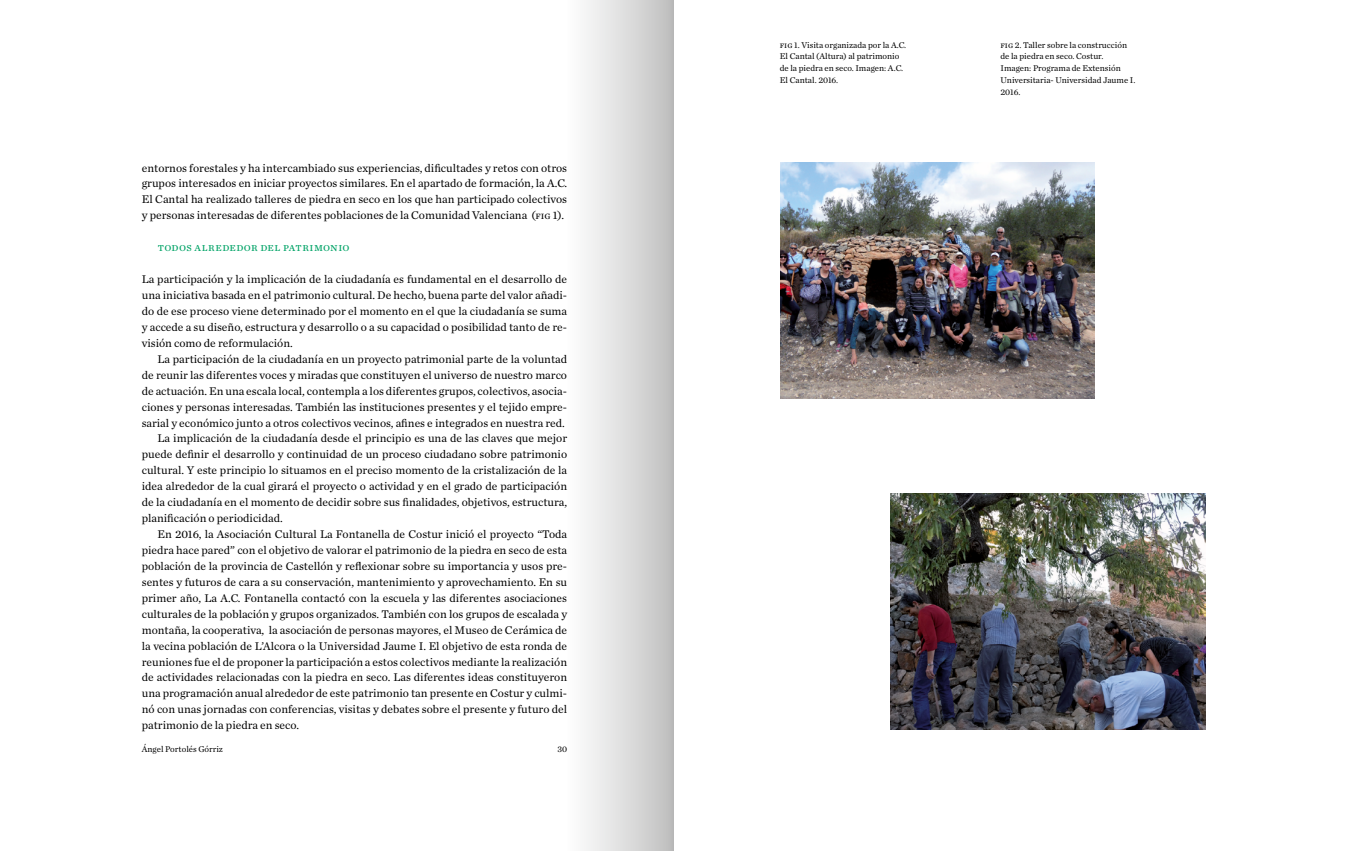
<style>
.page{position:relative;width:1347px;height:851px;background:#fff}
.page>*{position:absolute;margin:0;border:0;box-sizing:border-box;transform-origin:0 0}
.t1{font:11.62px/15.9px "Chronicle Text G1";color:#000;text-align:justify}
.t2{font:11.62px "Chronicle Text G1";letter-spacing:.035em;color:#00a366}
.t3{font:8.75px/11.9px "Chronicle Text G1";color:#000}
.s1{font-size:10.38px}
</style>
<div class="page">
<div style="left:546px;top:0;width:127px;height:850px;background:linear-gradient(to right,#fff,#c2c2c2)"></div>
<img style="left:780px;top:162px;width:314px;height:236px">
<img style="left:890px;top:493px;width:315px;height:236px">
<p class="t1" style="left:142px;top:159px;width:427px">entornos forestales y ha intercambiado sus experiencias, dificultades y retos con otros grupos interesados en iniciar proyectos similares. En el apartado de formación, la A.C.<br>El Cantal ha realizado talleres de piedra en seco en los que han participado colectivos y personas interesadas de diferentes poblaciones de la Comunidad Valenciana (<span class="s1">fig</span> 1).</p>
<p class="t2" style="left:158px;top:238px;width:193px">todos alrededor del patrimonio</p>
<p class="t1" style="left:142px;top:270px;width:427px">La participación y la implicación de la ciudadanía es fundamental en el desarrollo de una iniciativa basada en el patrimonio cultural. De hecho, buena parte del valor añadi&shy;do de ese proceso viene determinado por el momento en el que la ciudadanía se suma y accede a su diseño, estructura y desarrollo o a su capacidad o posibilidad tanto de re&shy;visión como de reformulación.</p>
<p class="t1" style="left:157px;top:350px;width:411px">La participación de la ciudadanía en un proyecto patrimonial parte de la voluntad</p>
<p class="t1" style="left:142px;top:366px;width:427px">de reunir las diferentes voces y miradas que constituyen el universo de nuestro marco</p>
<p class="t1" style="left:142px;top:382px;width:427px">de actuación. En una escala local, contempla a los diferentes grupos, colectivos, asocia-</p>
<p class="t1" style="left:142px;top:398px;width:427px">ciones y personas interesadas. También las instituciones presentes y el tejido empre-</p>
<p class="t1" style="left:142px;top:414px;width:424px">sarial y económico junto a otros colectivos vecinos, afines e integrados en nuestra red.</p>
<p class="t1" style="left:157px;top:430px;width:411px">La implicación de la ciudadanía desde el principio es una de las claves que mejor</p>
<p class="t1" style="left:142px;top:446px;width:427px">puede definir el desarrollo y continuidad de un proceso ciudadano sobre patrimonio</p>
<p class="t1" style="left:142px;top:462px;width:427px">cultural. Y este principio lo situamos en el preciso momento de la cristalización de la</p>
<p class="t1" style="left:142px;top:477px;width:427px">idea alrededor de la cual girará el proyecto o actividad y en el grado de participación</p>
<p class="t1" style="left:142px;top:493px;width:427px">de la ciudadanía en el momento de decidir sobre sus finalidades, objetivos, estructura,</p>
<p class="t1" style="left:142px;top:509px;width:142px">planificación o periodicidad.</p>
<p class="t1" style="left:157px;top:525px;width:411px">En 2016, la Asociación Cultural La Fontanella de Costur inició el proyecto “Toda</p>
<p class="t1" style="left:142px;top:541px;width:427px">piedra hace pared” con el objetivo de valorar el patrimonio de la piedra en seco de esta</p>
<p class="t1" style="left:142px;top:557px;width:427px">población de la provincia de Castellón y reflexionar sobre su importancia y usos pre-</p>
<p class="t1" style="left:142px;top:573px;width:427px">sentes y futuros de cara a su conservación, mantenimiento y aprovechamiento. En su</p>
<p class="t1" style="left:142px;top:589px;width:427px">primer año, La A.C. Fontanella contactó con la escuela y las diferentes asociaciones</p>
<p class="t1" style="left:142px;top:605px;width:427px">culturales de la población y grupos organizados. También con los grupos de escalada y</p>
<p class="t1" style="left:142px;top:621px;width:427px">montaña, la cooperativa, la asociación de personas mayores, el Museo de Cerámica de</p>
<p class="t1" style="left:142px;top:637px;width:427px">la vecina población de L’Alcora o la Universidad Jaume I. El objetivo de esta ronda de</p>
<p class="t1" style="left:142px;top:653px;width:427px">reuniones fue el de proponer la participación a estos colectivos mediante la realización</p>
<p class="t1" style="left:142px;top:669px;width:427px">de actividades relacionadas con la piedra en seco. Las diferentes ideas constituyeron</p>
<p class="t1" style="left:142px;top:684px;width:427px">una programación anual alrededor de este patrimonio tan presente en Costur y culmi-</p>
<p class="t1" style="left:142px;top:700px;width:427px">nó con unas jornadas con conferencias, visitas y debates sobre el presente y futuro del</p>
<p class="t1" style="left:142px;top:716px;width:159px">patrimonio de la piedra en seco.</p>
<p class="t3" style="left:142px;top:742px;width:83px">Ángel Portolés Górriz</p>
<p class="t3" style="left:557px;top:742px;width:11px">30</p>
<p class="t3" style="left:780px;top:38px;width:128px">fig 1. Visita organizada por la A.C.<br>El Cantal (Altura) al patrimonio de la piedra en seco. Imagen: A.C.<br>El Cantal. 2016.</p>
<p class="t3" style="left:1000px;top:38px;width:136px">fig 2. Taller sobre la construcción de la piedra en seco. Costur.<br>Imagen: Programa de Extensión<br>Universitaria- Universidad Jaume I.<br>2016.</p>
</div>
